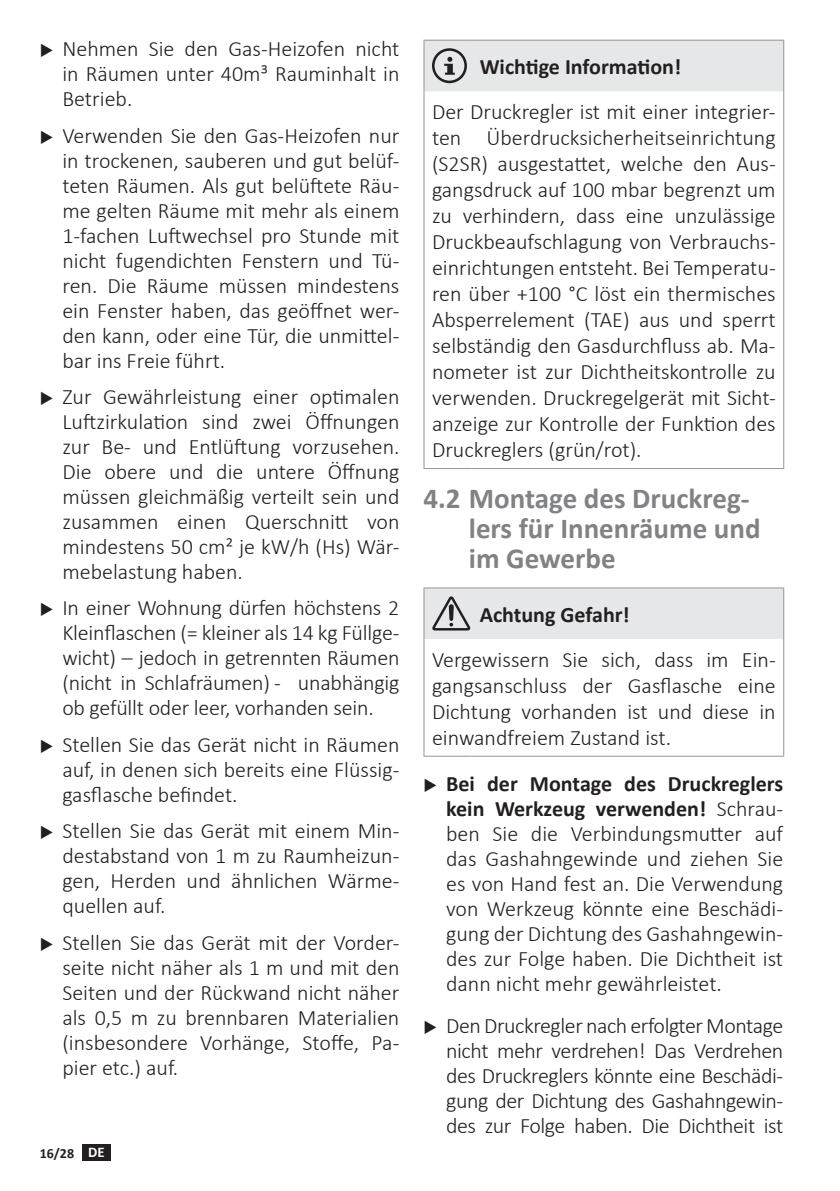
<style>
.page{position:relative;width:840px;height:1191px;background:#fff}
.page>*{position:absolute;margin:0;border:0;box-sizing:border-box;transform-origin:0 0}
.t1{font:700 29px/30px "Calibri";color:#808285}
.t2{font:300 22px/25px "Calibri";color:#231f20;text-align:justify}
.t3{font:700 22px "Calibri";color:#231f20}
.t4{font:700 14px "Calibri";color:#231f20}
.s1{font-size:14.8px;color:#fff}
.s2{font-weight:700}
</style>
<div class="page">
<div style="left:82px;top:1144px;width:29px;height:16px;background:#231f20"></div>
<hr style="left:423px;top:40px;width:48px;height:1px;background:#939598">
<hr style="left:423px;top:41px;width:1px;height:50px;background:#939598">
<hr style="left:423px;top:91px;width:1px;height:377px;background:#939598">
<hr style="left:782px;top:91px;width:1px;height:377px;background:#939598">
<hr style="left:423px;top:468px;width:48px;height:1px;background:#939598">
<hr style="left:471px;top:468px;width:312px;height:1px;background:#939598">
<div style="left:424px;top:40px;width:359px;height:51px;background:#e6e7e9"></div>
<hr style="left:423px;top:587px;width:48px;height:1px;background:#939598">
<hr style="left:423px;top:588px;width:1px;height:51px;background:#939598">
<hr style="left:471px;top:587px;width:312px;height:1px;background:#939598">
<hr style="left:423px;top:639px;width:1px;height:116px;background:#939598">
<hr style="left:782px;top:639px;width:1px;height:116px;background:#939598">
<hr style="left:423px;top:755px;width:48px;height:1px;background:#939598">
<hr style="left:471px;top:755px;width:312px;height:1px;background:#939598">
<div style="left:424px;top:588px;width:359px;height:51px;background:#e6e7e9"></div>
<p class="t2" style="left:62px;top:36px;width:338px">Nehmen Sie den Gas-Heizofen nicht in Räumen unter 40m³ Rauminhalt in Betrieb.</p>
<p class="t2" style="left:62px;top:123px;width:338px">Verwenden Sie den Gas-Heizofen nur in trockenen, sauberen und gut belüf&shy;teten Räumen. Als gut belüftete Räu&shy;me gelten Räume mit mehr als einem 1-fachen Luftwechsel pro Stunde mit nicht fugendichten Fenstern und Tü&shy;ren. Die Räume müssen mindestens ein Fenster haben, das geöffnet wer&shy;den kann, oder eine Tür, die unmittel&shy;bar ins Freie führt.</p>
<p class="t2" style="left:62px;top:384px;width:338px">Zur Gewährleistung einer optimalen Luftzirkulation sind zwei Öffnungen zur Be- und Entlüftung vorzusehen.<br>Die obere und die untere Öffnung müssen gleichmäßig verteilt sein und zusammen einen Querschnitt von mindestens 50 cm² je kW/h (Hs) Wär&shy;mebelastung haben.</p>
<p class="t2" style="left:62px;top:595px;width:338px">In einer Wohnung dürfen höchstens 2<br>Kleinflaschen (= kleiner als 14 kg Füllge&shy;wicht) – jedoch in getrennten Räumen (nicht in Schlafräumen) - unabhängig ob gefüllt oder leer, vorhanden sein.</p>
<p class="t2" style="left:62px;top:732px;width:338px">Stellen Sie das Gerät nicht in Räumen auf, in denen sich bereits eine Flüssig&shy;gasflasche befindet.</p>
<p class="t2" style="left:62px;top:818px;width:338px">Stellen Sie das Gerät mit einem Min&shy;destabstand von 1 m zu Raumheizun&shy;gen, Herden und ähnlichen Wärme&shy;quellen auf.</p>
<p class="t2" style="left:62px;top:929px;width:338px">Stellen Sie das Gerät mit der Vorder&shy;seite nicht näher als 1 m und mit den Seiten und der Rückwand nicht näher als 0,5 m zu brennbaren Materialien (insbesondere Vorhänge, Stoffe, Pa&shy;pier etc.) auf.</p>
<p class="t4" style="left:40px;top:1143px;width:66px">16/28 <span class="s1">DE</span></p>
<p class="t3" style="left:479px;top:51px;width:203px">Wichtige Information!</p>
<p class="t2" style="left:432px;top:99px;width:345px;line-height:26px">Der Druckregler ist mit einer integrier&shy;ten Überdrucksicherheitseinrichtung (S2SR) ausgestattet, welche den Aus&shy;gangsdruck auf 100 mbar begrenzt um zu verhindern, dass eine unzulässige Druckbeaufschlagung von Verbrauchs&shy;einrichtungen entsteht. Bei Temperatu&shy;ren über +100 °C löst ein thermisches Absperrelement (TAE) aus und sperrt selbständig den Gasdurchfluss ab. Ma&shy;nometer ist zur Dichtheitskontrolle zu verwenden. Druckregelgerät mit Sicht&shy;anzeige zur Kontrolle der Funktion des Druckreglers (grün/rot).</p>
<h1 class="t1" style="left:468px;top:483px;width:293px;text-indent:-45px">4.2 Montage des Druckreg&shy;lers für Innenräume und im Gewerbe</h1>
<p class="t3" style="left:479px;top:599px;width:151px">Achtung Gefahr!</p>
<p class="t2" style="left:432px;top:646px;width:345px;line-height:26px">Vergewissern Sie sich, dass im Ein&shy;gangsanschluss der Gasflasche eine Dichtung vorhanden ist und diese in einwandfreiem Zustand ist.</p>
<p class="t2" style="left:446px;top:770px;width:338px"><span class="s2">Bei der Montage des Druckreglers kein Werkzeug verwenden!</span> Schrau&shy;ben Sie die Verbindungsmutter auf das Gashahngewinde und ziehen Sie es von Hand fest an. Die Verwendung von Werkzeug könnte eine Beschädi&shy;gung der Dichtung des Gashahngewin&shy;des zur Folge haben. Die Dichtheit ist dann nicht mehr gewährleistet.</p>
<p class="t2" style="left:446px;top:1012px;width:338px">Den Druckregler nach erfolgter Montage nicht mehr verdrehen! Das Verdrehen des Druckreglers könnte eine Beschädi&shy;gung der Dichtung des Gashahngewin&shy;des zur Folge haben. Die Dichtheit ist</p>
</div>
